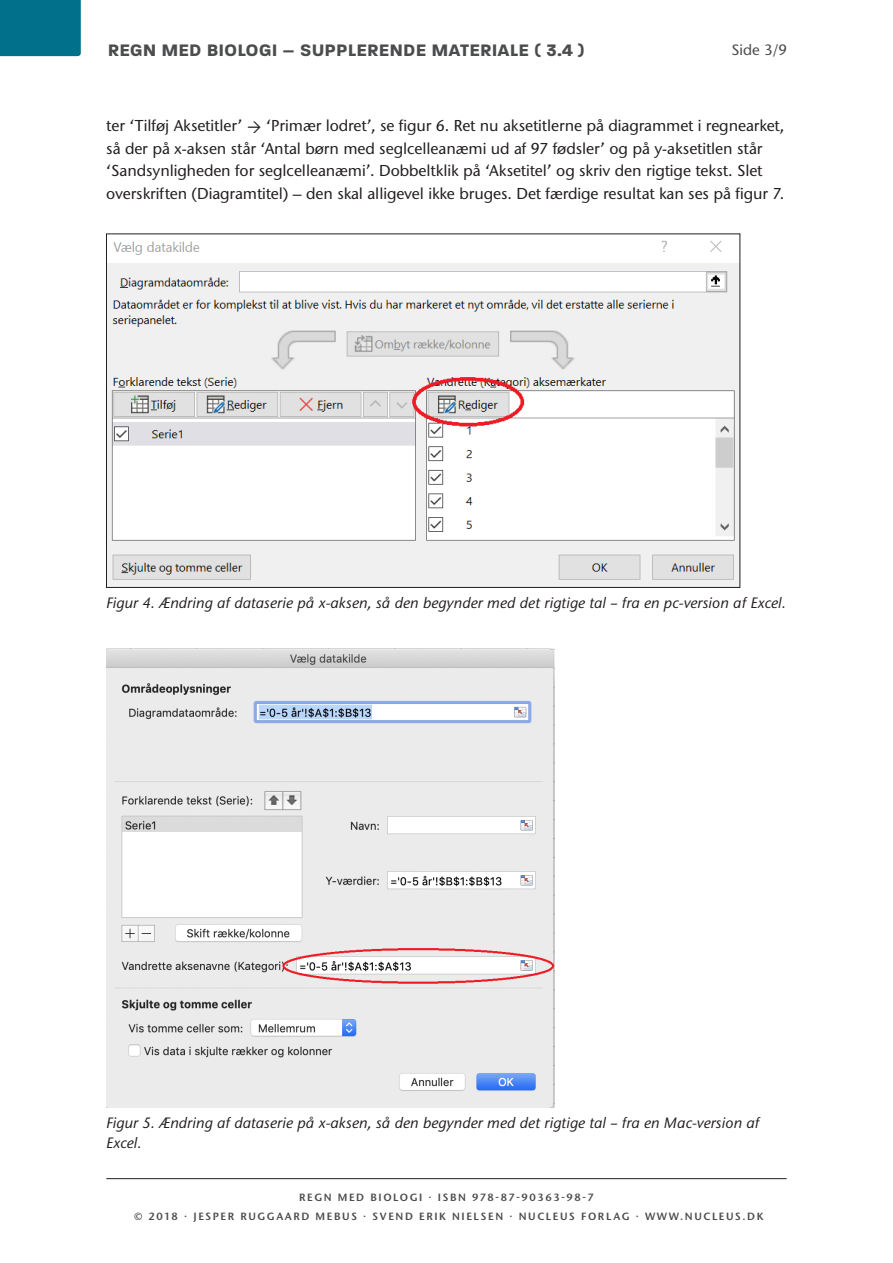
<style>
.page{position:relative;width:893px;height:1263px;background:#fff}
.page>*{position:absolute;margin:0;border:0;box-sizing:border-box;transform-origin:0 0}
.t1{font:700 18px "Paralucent Text";color:#4b4c4d}
.t2{font:500 15.75px/22.5px "Stone Sans ITC Std";letter-spacing:-.005em;color:#231f20}
.t3{font:italic 500 15px/19.5px "Stone Sans ITC Std";color:#231f20}
.t4{font:500 15px "Stone Sans ITC Std";color:#4b4c4d}
.t5{font:600 10.5px/19.5px "Stone Sans ITC Pro";letter-spacing:.15em;color:#4b4c4d;text-align:center}
</style>
<div class="page">
<div style="left:0;top:0;width:81px;height:56px;background:#01708b"></div>
<hr style="left:106px;top:1178px;width:681px;height:1px;background:#231f20">
<img style="left:108px;top:240px;width:630px;height:346px">
<img style="left:106px;top:649px;width:449px;height:458px">
<p class="t1" style="left:108px;top:39px;width:479px">REGN MED BIOLOGI – SUPPLERENDE MATERIALE ( 3.4 )</p>
<p class="t4" style="left:732px;top:40px;width:57px">Side 3/9</p>
<p class="t2" style="left:106px;top:114px;width:679px;text-indent:160px">‘Primær lodret’, se figur 6. Ret nu aksetitlerne på diagrammet i regnearket, så der på x-aksen står ‘Antal børn med seglcelleanæmi ud af 97 fødsler’ og på y-aksetitlen står ‘Sandsynligheden for seglcelleanæmi’. Dobbeltklik på ‘Aksetitel’ og skriv den rigtige tekst. Slet overskriften (Diagramtitel) – den skal alligevel ikke bruges. Det færdige resultat kan ses på figur 7.</p>
<p class="t2" style="left:106px;top:114px;width:138px">ter ‘Tilføj Aksetitler’</p>
<p class="t3" style="left:106px;top:593px;width:681px">Figur 4. Ændring af dataserie på x-aksen, så den begynder med det rigtige tal – fra en pc-version af Excel.</p>
<p class="t3" style="left:106px;top:1113px;width:655px">Figur 5. Ændring af dataserie på x-aksen, så den begynder med det rigtige tal – fra en Mac-version af<br>Excel.</p>
<p class="t5" style="left:134px;top:1187px;width:631px">REGN MED BIOLOGI · ISBN 978-87-90363-98-7<br>© 2018 · JESPER RUGGAARD MEBUS · SVEND ERIK NIELSEN · NUCLEUS FORLAG · WWW.NUCLEUS.DK</p>
</div>
